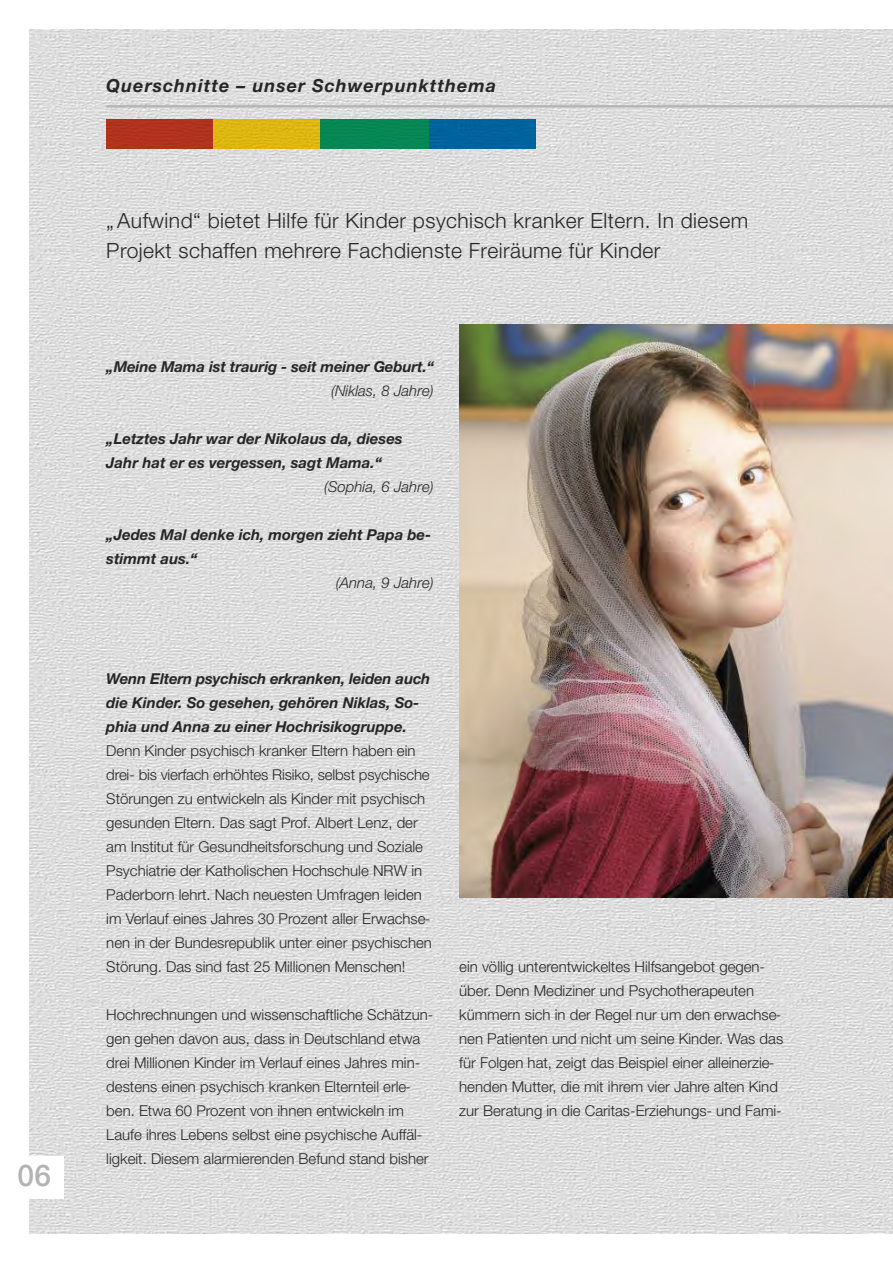
<style>
.page{position:relative;width:893px;height:1263px;background:#fff}
.page>*{position:absolute;margin:0;border:0;box-sizing:border-box;transform-origin:0 0}
.t1{font:500 30px "Helvetica Neue";color:#b4b3b3}
.t2{font:300 21px/30px "Helvetica Neue";letter-spacing:.02em;color:#272627}
.t3{font:italic 700 18px "Helvetica Neue";letter-spacing:.055em;color:#272627}
.t4{font:300 15px/24px "Helvetica Neue";color:#272627}
.t5{font:italic 700 15px/24px "Helvetica Neue";color:#272627}
.t6{font:italic 300 15px "Helvetica Neue";color:#272627}
</style>
<div class="page">
<img style="left:30px;top:30px;width:863px;height:1203px">
<img style="left:460px;top:324px;width:433px;height:573px">
<div style="left:0;top:1157px;width:64px;height:42px;background:#fff"></div>
<hr style="left:106px;top:105px;width:787px;height:2px;background:#b4b3b3">
<div style="left:106px;top:119px;width:108px;height:30px;background:#b1321e"></div>
<div style="left:214px;top:119px;width:107px;height:30px;background:#deb611"></div>
<div style="left:428px;top:119px;width:107px;height:30px;background:#00639d"></div>
<div style="left:321px;top:119px;width:107px;height:30px;background:#068755"></div>
<h1 class="t1" style="left:18px;top:1158px;width:35px">06</h1>
<p class="t3" style="left:106px;top:75px;width:391px">Querschnitte – unser Schwerpunktthema</p>
<h2 class="t2" style="left:106px;top:205px;width:644px">„ Aufwind“ bietet Hilfe für Kinder psychisch kranker Eltern. In diesem<br>Projekt schaffen mehrere Fachdienste Freiräume für Kinder</h2>
<p class="t5" style="left:106px;top:355px;width:329px">„Meine Mama ist traurig - seit meiner Geburt.“</p>
<p class="t6" style="left:331px;top:382px;width:104px">(Niklas, 8 Jahre)</p>
<p class="t5" style="left:106px;top:427px;width:298px">„Letztes Jahr war der Nikolaus da, dieses<br>Jahr hat er es vergessen, sagt Mama.“</p>
<p class="t6" style="left:324px;top:478px;width:111px">(Sophia, 6 Jahre)</p>
<p class="t5" style="left:106px;top:523px;width:327px">„Jedes Mal denke ich, morgen zieht Papa be&shy;stimmt aus.“</p>
<p class="t6" style="left:336px;top:574px;width:99px">(Anna, 9 Jahre)</p>
<p class="t5" style="left:106px;top:667px;width:326px">Wenn Eltern psychisch erkranken, leiden auch die Kinder. So gesehen, gehören Niklas, So&shy;phia und Anna zu einer Hochrisikogruppe.</p>
<p class="t4" style="left:106px;top:739px;width:327px">Denn Kinder psychisch kranker Eltern haben ein drei- bis vierfach erhöhtes Risiko, selbst psychische Störungen zu entwickeln als Kinder mit psychisch gesunden Eltern. Das sagt Prof. Albert Lenz, der am Institut für Gesundheitsforschung und Soziale Psychiatrie der Katholischen Hochschule NRW in Paderborn lehrt. Nach neuesten Umfragen leiden im Verlauf eines Jahres 30 Prozent aller Erwachse&shy;nen in der Bundesrepublik unter einer psychischen Störung. Das sind fast 25 Millionen Menschen!</p>
<p class="t4" style="left:106px;top:1003px;width:329px">Hochrechnungen und wissenschaftliche Schätzun&shy;gen gehen davon aus, dass in Deutschland etwa drei Millionen Kinder im Verlauf eines Jahres min&shy;destens einen psychisch kranken Elternteil erle&shy;ben. Etwa 60 Prozent von ihnen entwickeln im Laufe ihres Lebens selbst eine psychische Auffäl&shy;ligkeit. Diesem alarmierenden Befund stand bisher</p>
<p class="t4" style="left:459px;top:954px;width:325px">ein völlig unterentwickeltes Hilfsangebot gegen&shy;über. Denn Mediziner und Psychotherapeuten kümmern sich in der Regel nur um den erwachse&shy;nen Patienten und nicht um seine Kinder. Was das für Folgen hat, zeigt das Beispiel einer alleinerzie&shy;henden Mutter, die mit ihrem vier Jahre alten Kind zur Beratung in die Caritas-Erziehungs- und Fami-</p>
</div>
